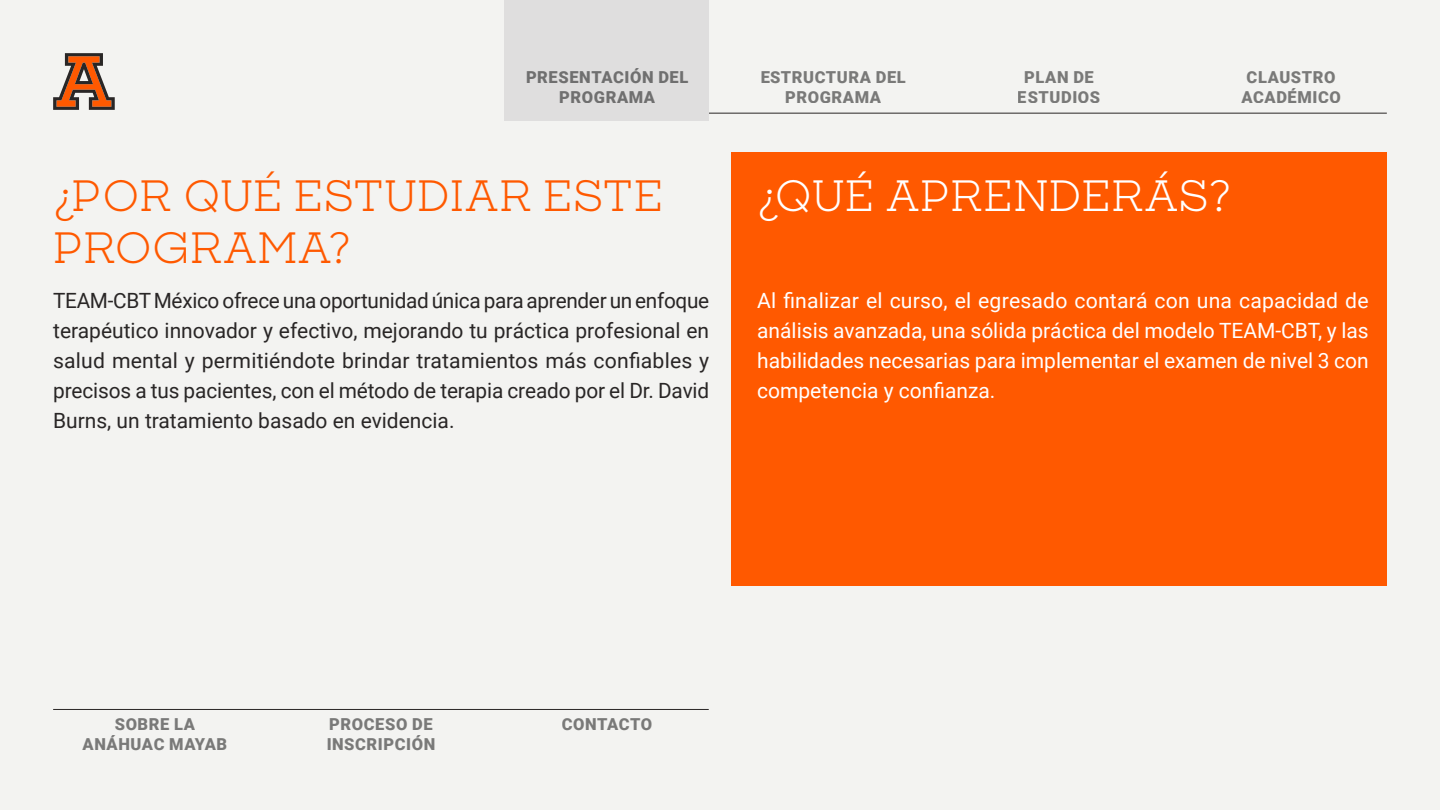
<style>
.page{position:relative;width:1440px;height:810px;background:#f3f3f1}
.page>*{position:absolute;margin:0;border:0;box-sizing:border-box;transform-origin:0 0}
.t1{font:42px/52.5px "Sharp Slab";letter-spacing:-.01em;color:#ff5900}
.t2{font:42px "Sharp Slab";color:#fff}
.t3{font:21px/30px "Roboto";color:#292626;text-align:justify}
.t4{font:21px/30px "Roboto";color:#fff;text-align:justify}
.t5{font:900 16.5px/19.8px "Roboto";letter-spacing:.035em;color:#000;text-align:center}
</style>
<div class="page">
<hr style="left:506px;top:113px;width:881px;height:1px;background:#292626">
<hr style="left:53px;top:709px;width:656px;height:1px;background:#292626">
<div style="left:504px;top:0;width:205px;height:121px;background:#dfdede"></div>
<div style="left:731px;top:152px;width:656px;height:434px;background:#ff5900"></div>
<svg style="left:53px;top:53px;width:62px;height:57px"></svg>
<p class="t5" style="left:526px;top:66px;width:164px">PRESENTACIÓN DEL<br>PROGRAMA</p>
<h1 class="t1" style="left:53px;top:168px;width:612px">¿POR QUÉ ESTUDIAR ESTE<br>PROGRAMA?</h1>
<p class="t3" style="left:53px;top:285px;width:658px">TEAM-CBT México ofrece una oportunidad única para aprender un enfoque terapéutico innovador y efectivo, mejorando tu práctica profesional en salud mental y permitiéndote brindar tratamientos más confiables y precisos a tus pacientes, con el método de terapia creado por el Dr. David Burns, un tratamiento basado en evidencia.</p>
<p class="t5" style="left:760px;top:66px;width:147px">ESTRUCTURA DEL<br>PROGRAMA</p>
<p class="t5" style="left:1018px;top:66px;width:84px">PLAN DE<br>ESTUDIOS</p>
<p class="t5" style="left:1241px;top:66px;width:101px">CLAUSTRO<br>ACADÉMICO</p>
<h1 class="t2" style="left:757px;top:166px;width:476px">¿QUÉ APRENDERÁS?</h1>
<p class="t4" style="left:757px;top:285px;width:613px">Al finalizar el curso, el egresado contará con una capacidad de análisis avanzada, una sólida práctica del modelo TEAM-CBT, y las habilidades necesarias para implementar el examen de nivel 3 con competencia y confianza.</p>
<p class="t5" style="left:83px;top:714px;width:146px">SOBRE LA<br>ANÁHUAC MAYAB</p>
<p class="t5" style="left:327px;top:714px;width:110px;text-align:left">PROCESO DE<br>INSCRIPCIÓN</p>
<p class="t5" style="left:562px;top:714px;width:92px">CONTACTO</p>
</div>
